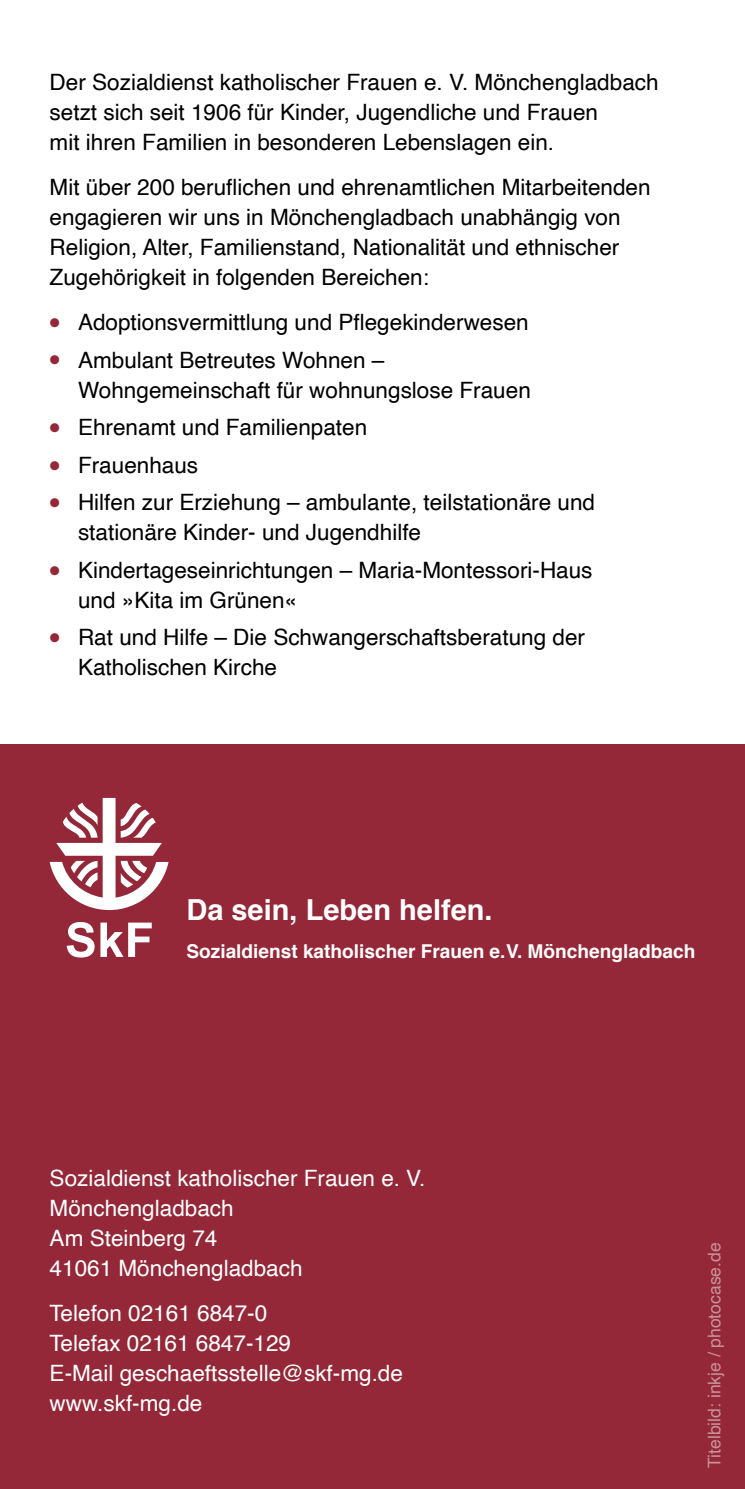
<style>
.page{position:relative;width:745px;height:1489px;background:#fff}
.page>*{position:absolute;margin:0;border:0;box-sizing:border-box;transform-origin:0 0}
.t1{font:700 29px "Helvetica";color:#fff}
.t2{font:22.5px/30px "Helvetica";color:#000}
.t3{font:22.5px/30px "Helvetica";color:#fff}
.t4{font:700 19px "Helvetica";color:#fff}
.t5{font:17.5px "Helvetica";color:#fff}
.s1{color:#942738}
</style>
<div class="page">
<img style="left:744px;top:744px;width:1px;height:744px">
<div style="left:0;top:744px;width:744px;height:744px;background:#942738"></div>
<svg style="left:67px;top:922px;width:85px;height:35px"></svg>
<svg style="left:50px;top:798px;width:118px;height:112px"></svg>
<p class="t2" style="left:50px;top:68px;width:610px">Der Sozialdienst katholischer Frauen e. V. Mönchengladbach setzt sich seit 1906 für Kinder, Jugendliche und Frauen<br>mit ihren Familien in besonderen Lebenslagen ein.</p>
<p class="t2" style="left:50px;top:173px;width:602px">Mit über 200 beruflichen und ehrenamtlichen Mitarbeitenden engagieren wir uns in Mönchengladbach unabhängig von Religion, Alter, Familienstand, Nationalität und ethnischer Zugehörigkeit in folgenden Bereichen:</p>
<p class="t2" style="left:50px;top:308px;width:480px"><span class="s1">●</span> Adoptionsvermittlung und Pflegekinderwesen</p>
<p class="t2" style="left:78px;top:345px;width:454px;text-indent:-28px"><span class="s1">●</span> Ambulant Betreutes Wohnen –<br>Wohngemeinschaft für wohnungslose Frauen</p>
<p class="t2" style="left:50px;top:413px;width:319px"><span class="s1">●</span> Ehrenamt und Familienpaten</p>
<p class="t2" style="left:50px;top:450px;width:150px"><span class="s1">●</span> Frauenhaus</p>
<p class="t2" style="left:78px;top:488px;width:518px;text-indent:-28px"><span class="s1">●</span> Hilfen zur Erziehung – ambulante, teilstationäre und stationäre Kinder- und Jugendhilfe</p>
<p class="t2" style="left:78px;top:555px;width:515px;text-indent:-28px"><span class="s1">●</span> Kindertageseinrichtungen – Maria-Montessori-Haus und »Kita im Grünen«</p>
<p class="t2" style="left:78px;top:623px;width:508px;text-indent:-28px"><span class="s1">●</span> Rat und Hilfe – Die Schwangerschaftsberatung der<br>Katholischen Kirche</p>
<p class="t1" style="left:186px;top:885px;width:307px">Da sein, Leben helfen.</p>
<p class="t4" style="left:186px;top:935px;width:510px">Sozialdienst katholischer Frauen e.V. Mönchengladbach</p>
<p class="t3" style="left:50px;top:1163px;width:377px">Sozialdienst katholischer Frauen e. V.<br>Mönchengladbach<br>Am Steinberg 74<br>41061 Mönchengladbach</p>
<p class="t3" style="left:49px;top:1298px;width:355px">Telefon 02161 6847-0<br>Telefax 02161 6847-129<br>E-Mail geschaeftsstelle@skf-mg.de www.skf-mg.de</p>
<p class="t5" style="left:700px;top:1467px;width:227px;rotate:-90deg">Titelbild: inkje / photocase.de</p>
</div>
